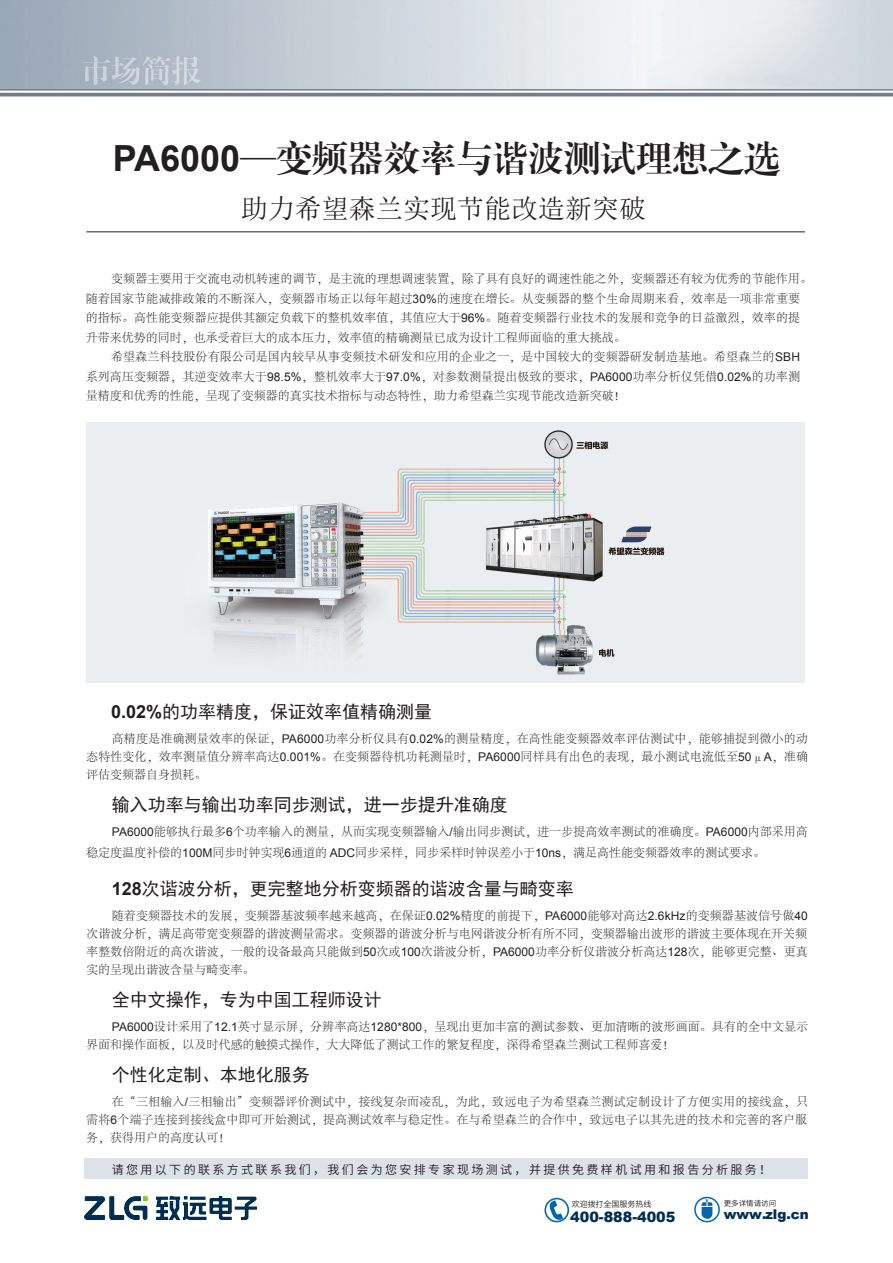
<style>
.page{position:relative;width:893px;height:1263px;background:#fff}
.page>*{position:absolute;margin:0;border:0;box-sizing:border-box;transform-origin:0 0}
.t1{font:36px "FZXBSK GBK1 0";color:#231f20}
.t2{font:27px "Sim Sun";color:#231f20}
.t3{font:18px "Sim Hei";color:#231f20}
.t4{font:900 14.4px "Arial";color:#002e55}
.t5{font:900 13.5px "Arial";color:#002e55}
.t6{font:300 12px/18px "Adobe Song Std";letter-spacing:.005em;color:#231f20;text-align:justify}
.t7{font:12px "Source Han Sans CN";letter-spacing:.2em;color:#231f20}
.t8{font:7.95px "Source Han Sans CN";color:#231f20}
.t9{font:7.5px "Source Han Sans CN";color:#231f20}
.s1{font-family:"Arial";font-weight:700}
.s2{font-family:"Arial";font-weight:400}
</style>
<div class="page">
<div style="left:85px;top:1158px;width:723px;height:21px;background:#dce2e7"></div>
<div style="left:86px;top:422px;width:719px;height:261px;background:#ebeef0"></div>
<hr style="left:86px;top:232px;width:719px;height:1px;background:#231f20">
<img style="left:151px;top:422px;width:584px;height:260px">
<svg style="left:549px;top:1201px;width:14px;height:21px"></svg>
<div style="left:544px;top:1198px;width:25px;height:24px;border:2px solid #0166b3;border-radius:50%"></div>
<svg style="left:702px;top:1200px;width:10px;height:19px"></svg>
<div style="left:694px;top:1197px;width:26px;height:25px;border:2px solid #0166b3;border-radius:50%"></div>
<img style="left:84px;top:1196px;width:173px;height:23px">
<img style="left:0;top:1px;width:893px;height:96px">
<h1 class="t1" style="left:113px;top:139px;width:669px"><span class="s1">PA6000</span>—变频器效率与谐波测试理想之选</h1>
<h2 class="t2" style="left:241px;top:194px;width:406px">助力希望森兰实现节能改造新突破</h2>
<p class="t6" style="left:86px;top:270px;width:728px;line-height:19.5px;text-align:left;text-indent:26px">变频器主要用于交流电动机转速的调节，是主流的理想调速装置，除了具有良好的调速性能之外，变频器还有较为优秀的节能作用。随着国家节能减排政策的不断深入，变频器市场正以每年超过<span class="s2">30%</span>的速度在增长。从变频器的整个生命周期来看，效率是一项非常重要的指标。高性能变频器应提供其额定负载下的整机效率值，其值应大于<span class="s2">96%</span>。随着变频器行业技术的发展和竞争的日益激烈，效率的提升带来优势的同时，也承受着巨大的成本压力，效率值的精确测量已成为设计工程师面临的重大挑战。</p>
<p class="t6" style="left:86px;top:348px;width:716px;line-height:19.5px;text-indent:26px">希望森兰科技股份有限公司是国内较早从事变频技术研发和应用的企业之一，是中国较大的变频器研发制造基地。希望森兰的<span class="s2">SBH</span>系列高压变频器，其逆变效率大于<span class="s2">98.5%</span>，整机效率大于<span class="s2">97.0%</span>，对参数测量提出极致的要求，<span class="s2">PA6000</span>功率分析仪凭借<span class="s2">0.02%</span>的功率测量精度和优秀的性能，呈现了变频器的真实技术指标与动态特性，助力希望森兰实现节能改造新突破！</p>
<h3 class="t3" style="left:111px;top:703px;width:323px"><span class="s1">0.02%</span>的功率精度，保证效率值精确测量</h3>
<p class="t6" style="left:86px;top:730px;width:723px;text-indent:26px">高精度是准确测量效率的保证，<span class="s2">PA6000</span>功率分析仪具有<span class="s2">0.02%</span>的测量精度，在高性能变频器效率评估测试中，能够捕捉到微小的动态特性变化，效率测量值分辨率高达<span class="s2">0.001%</span>。在变频器待机功耗测量时，<span class="s2">PA6000</span>同样具有出色的表现，最小测试电流低至<span class="s2">50</span>μ<span class="s2">A</span>，准确评估变频器自身损耗。</p>
<h3 class="t3" style="left:112px;top:796px;width:397px">输入功率与输出功率同步测试，进一步提升准确度</h3>
<p class="t6" style="left:86px;top:822px;width:723px;line-height:21px;text-indent:26px"><span class="s2">PA6000</span>能够执行最多<span class="s2">6</span>个功率输入的测量，从而实现变频器输入<span class="s2">/</span>输出同步测试，进一步提高效率测试的准确度。<span class="s2">PA6000</span>内部采用高稳定度温度补偿的<span class="s2">100M</span>同步时钟实现<span class="s2">6</span>通道的 <span class="s2">ADC</span>同步采样，同步采样时钟误差小于<span class="s2">10ns</span>，满足高性能变频器效率的测试要求。</p>
<h3 class="t3" style="left:112px;top:880px;width:464px"><span class="s1">128</span>次谐波分析，更完整地分析变频器的谐波含量与畸变率</h3>
<p class="t6" style="left:86px;top:907px;width:723px;text-indent:26px">随着变频器技术的发展，变频器基波频率越来越高，在保证<span class="s2">0.02%</span>精度的前提下，<span class="s2">PA6000</span>能够对高达<span class="s2">2.6kHz</span>的变频器基波信号做<span class="s2">40</span>次谐波分析，满足高带宽变频器的谐波测量需求。变频器的谐波分析与电网谐波分析有所不同，变频器输出波形的谐波主要体现在开关频率整数倍附近的高次谐波，一般的设备最高只能做到<span class="s2">50</span>次或<span class="s2">100</span>次谐波分析，<span class="s2">PA6000</span>功率分析仪谐波分析高达<span class="s2">128</span>次，能够更完整、更真实的呈现出谐波含量与畸变率。</p>
<h3 class="t3" style="left:112px;top:991px;width:271px">全中文操作，专为中国工程师设计</h3>
<p class="t6" style="left:86px;top:1018px;width:723px;text-indent:26px"><span class="s2">PA6000</span>设计采用了<span class="s2">12.1</span>英寸显示屏，分辨率高达<span class="s2">1280*800</span>，呈现出更加丰富的测试参数、更加清晰的波形画面。具有的全中文显示界面和操作面板，以及时代感的触摸式操作，大大降低了测试工作的繁复程度，深得希望森兰测试工程师喜爱！</p>
<h3 class="t3" style="left:112px;top:1066px;width:199px">个性化定制、本地化服务</h3>
<p class="t6" style="left:86px;top:1093px;width:723px;text-indent:26px">在“三相输入<span class="s2">/</span>三相输出”变频器评价测试中，接线复杂而凌乱，为此，致远电子为希望森兰测试定制设计了方便实用的接线盒，只需将<span class="s2">6</span>个端子连接到接线盒中即可开始测试，提高测试效率与稳定性。在与希望森兰的合作中，致远电子以其先进的技术和完善的客户服务，获得用户的高度认可！</p>
<p class="t7" style="left:112px;top:1163px;width:661px">请您用以下的联系方式联系我们，我们会为您安排专家现场测试，并提供免费样机试用和报告分析服务！</p>
<p class="t9" style="left:724px;top:1199px;width:54px">更多详情请访问</p>
<p class="t8" style="left:572px;top:1199px;width:81px">欢迎拨打全国服务热线</p>
<p class="t4" style="left:570px;top:1206px;width:107px">400-888-4005</p>
<p class="t5" style="left:724px;top:1204px;width:87px">www.zlg.cn</p>
</div>
